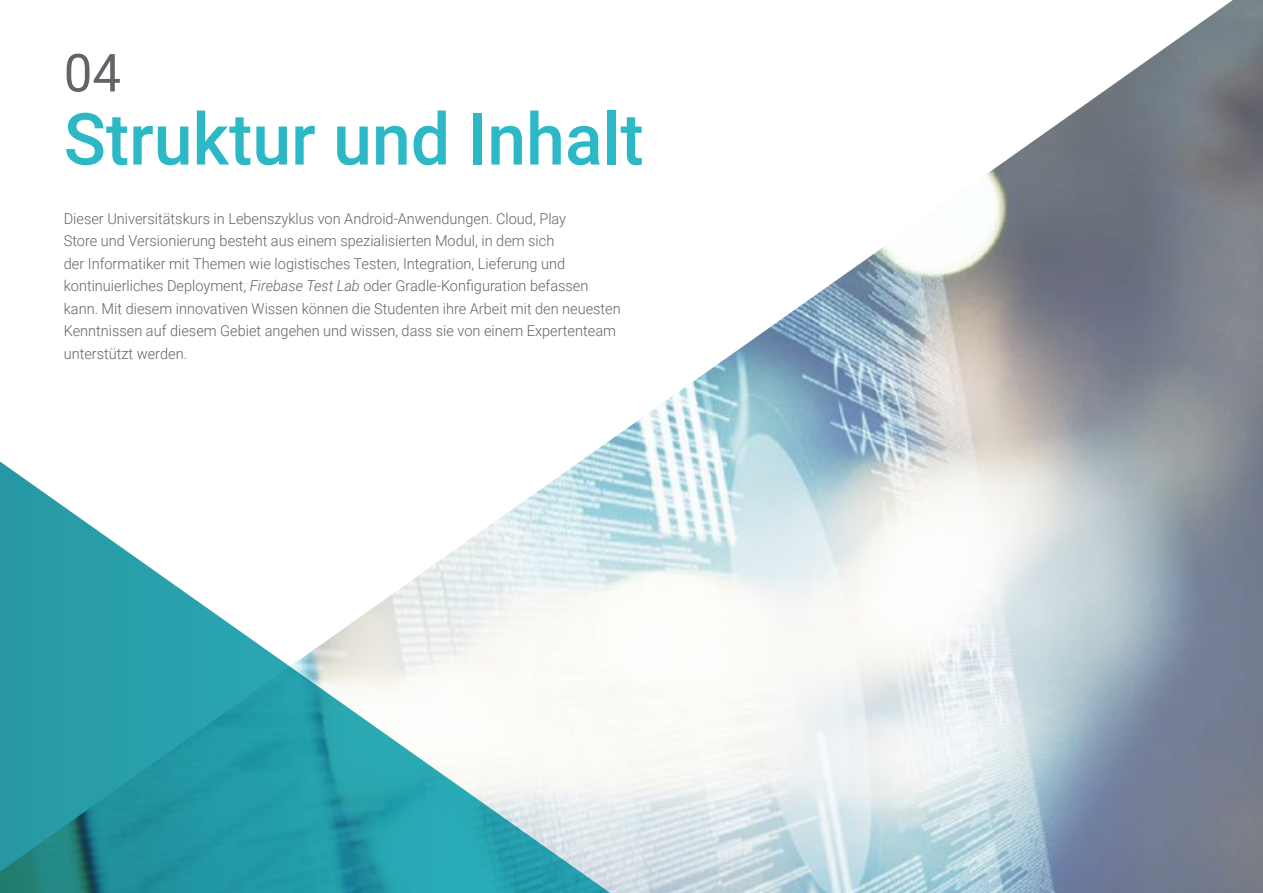
<style>
.page{position:relative;width:1263px;height:893px;background:#fff}
.page>*{position:absolute;margin:0;border:0;box-sizing:border-box;transform-origin:0 0}
.t1{font:500 72px "Roboto";color:#2db8c5}
.t2{font:52.5px "Roboto";color:#61646a}
.t3{font:300 15px/22.5px "Roboto";color:#61646a}
.s1{font-style:italic}
</style>
<div class="page">
<img style="left:602px;top:0;width:661px;height:893px">
<svg style="left:0;top:446px;width:640px;height:447px"></svg>
<h2 class="t2" style="left:64px;top:36px;width:59px">04</h2>
<h1 class="t1" style="left:64px;top:89px;width:581px">Struktur und Inhalt</h1>
<p class="t3" style="left:64px;top:207px;width:558px">Dieser Universitätskurs in Lebenszyklus von Android-Anwendungen. Cloud, Play<br>Store und Versionierung besteht aus einem spezialisierten Modul, in dem sich<br>der Informatiker mit Themen wie logistisches Testen, Integration, Lieferung und kontinuierliches Deployment, <span class="s1">Firebase Test Lab</span> oder Gradle-Konfiguration befassen kann. Mit diesem innovativen Wissen können die Studenten ihre Arbeit mit den neuesten Kenntnissen auf diesem Gebiet angehen und wissen, dass sie von einem Expertenteam unterstützt werden.</p>
</div>
